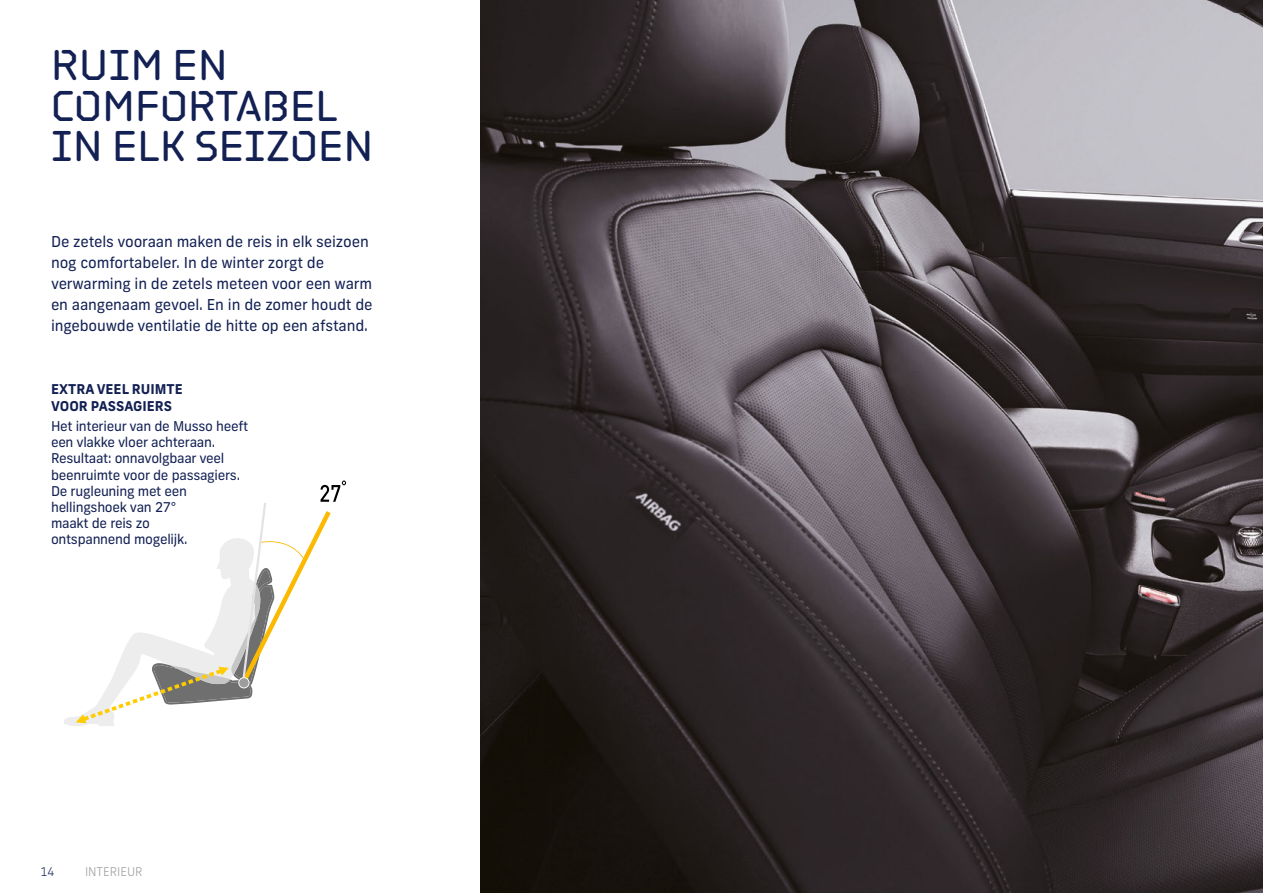
<style>
.page{position:relative;width:1263px;height:893px;background:#fff}
.page>*{position:absolute;margin:0;border:0;box-sizing:border-box;transform-origin:0 0}
.t1{font:45px/40.5px "Plotter Liner Stencil Std";letter-spacing:.01em;color:#122053}
.t2{font:15px/21px "Frank New";letter-spacing:-.01em;color:#122053}
.t3{font:13.5px/16.2px "Frank New";letter-spacing:-.02em;color:#122053}
.t4{font:700 13.5px/16.2px "Frank New";color:#122053}
.t5{font:300 12px "Frank New";letter-spacing:-.005em;color:#989a9c}
.t6{font:300 12px "Frank New";color:#122053}
</style>
<div class="page">
<img style="left:480px;top:0;width:783px;height:893px">
<svg style="left:64px;top:480px;width:282px;height:246px"></svg>
<h1 class="t1" style="left:51px;top:43px;width:323px">RUIM EN<br>COMFORTABEL<br>IN ELK SEIZOEN</h1>
<p class="t2" style="left:51px;top:231px;width:323px">De zetels vooraan maken de reis in elk seizoen nog comfortabeler. In de winter zorgt de verwarming in de zetels meteen voor een warm en aangenaam gevoel. En in de zomer houdt de ingebouwde ventilatie de hitte op een afstand.</p>
<p class="t4" style="left:51px;top:381px;width:133px">EXTRA VEEL RUIMTE<br>VOOR PASSAGIERS</p>
<p class="t3" style="left:51px;top:418px;width:199px">Het interieur van de Musso heeft een vlakke vloer achteraan.<br>Resultaat: onnavolgbaar veel beenruimte voor de passagiers.<br>De rugleuning met een hellingshoek van 27°<br>maakt de reis zo<br>ontspannend mogelijk.</p>
<p class="t6" style="left:40px;top:864px;width:16px">14</p>
<p class="t5" style="left:85px;top:864px;width:59px">INTERIEUR</p>
</div>
